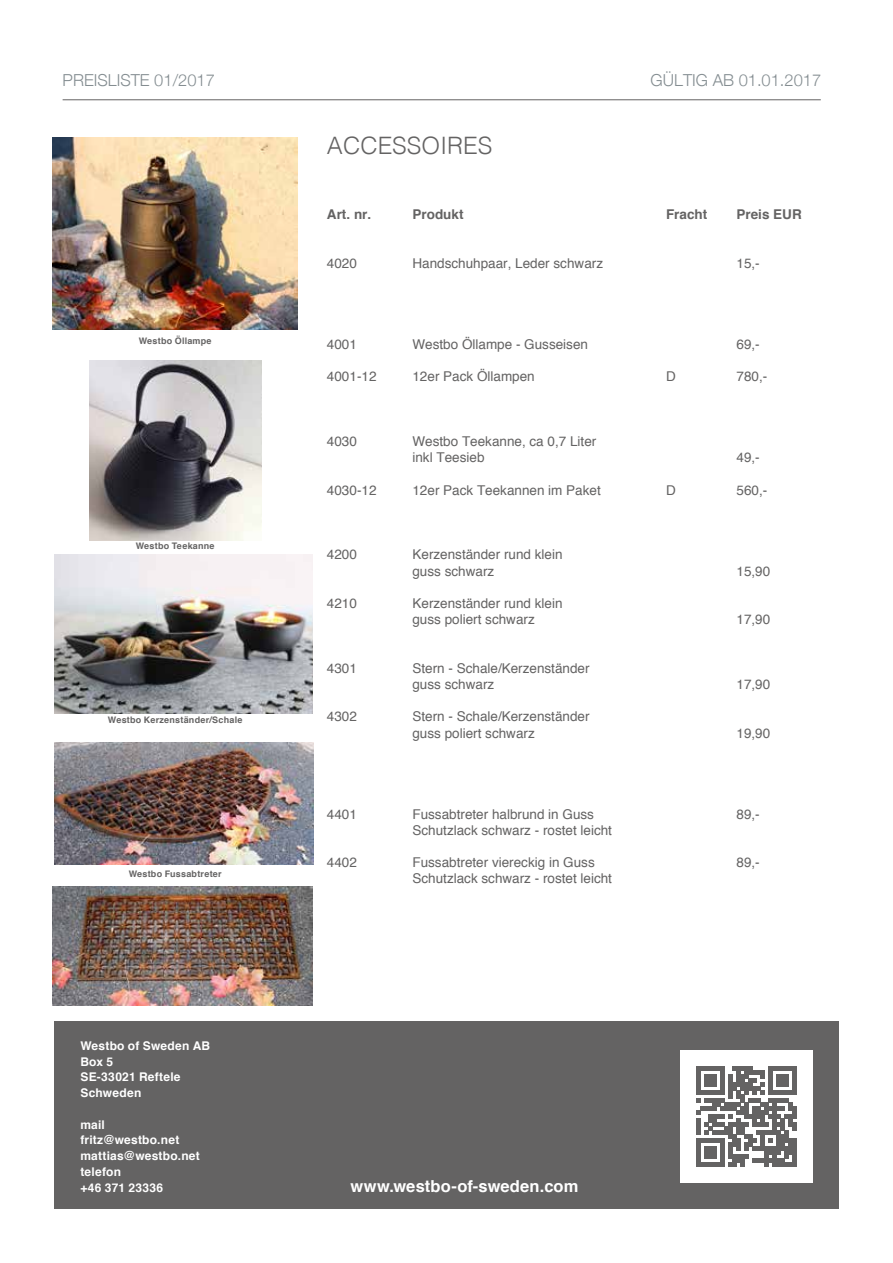
<style>
.page{position:relative;width:893px;height:1263px;background:#fff}
.page>*{position:absolute;margin:0;border:0;box-sizing:border-box;transform-origin:0 0}
.t1{font:300 24px "Helvetica";color:#646363}
.t2{font:300 16.5px "Helvetica Neue";color:#848d91}
.t3{font:700 16.5px "Helvetica";letter-spacing:.005em;color:#fff}
.t4{font:13.5px/16.2px "Helvetica";color:#646363}
.t5{font:700 13.5px "Helvetica";color:#646363}
.t6{font:700 12px/15.8px "Helvetica";letter-spacing:.02em;color:#fff}
.t7{font:700 9px "Helvetica";letter-spacing:.025em;color:#646363}
</style>
<div class="page">
<hr style="left:63px;top:99px;width:758px;height:1px;background:#646363">
<img style="left:89px;top:360px;width:172px;height:180px">
<div style="left:54px;top:1022px;width:785px;height:187px;background:#646363"></div>
<div style="left:680px;top:1050px;width:133px;height:132px;background:#fff"></div>
<svg style="left:696px;top:1066px;width:101px;height:100px"></svg>
<img style="left:54px;top:555px;width:258px;height:158px">
<img style="left:53px;top:137px;width:244px;height:193px">
<img style="left:54px;top:743px;width:259px;height:122px">
<img style="left:53px;top:887px;width:259px;height:118px">
<p class="t2" style="left:63px;top:67px;width:154px">PREISLISTE 01/2017</p>
<p class="t2" style="left:651px;top:67px;width:172px">GÜLTIG AB 01.01.2017</p>
<h1 class="t1" style="left:327px;top:125px;width:167px">ACCESSOIRES</h1>
<p class="t7" style="left:139px;top:333px;width:74px">Westbo Öllampe</p>
<p class="t7" style="left:136px;top:539px;width:80px">Westbo Teekanne</p>
<p class="t7" style="left:108px;top:712px;width:136px">Westbo Kerzenständer/Schale</p>
<p class="t7" style="left:129px;top:867px;width:94px">Westbo Fussabtreter</p>
<p class="t6" style="left:80px;top:1038px;width:131px">Westbo of Sweden AB<br>Box 5<br>SE-33021 Reftele<br>Schweden</p>
<p class="t6" style="left:80px;top:1117px;width:121px">mail fritz@westbo.net mattias@westbo.net telefon<br>+46 371 23336</p>
<p class="t5" style="left:327px;top:204px;width:46px">Art. nr.</p>
<p class="t5" style="left:412px;top:204px;width:53px">Produkt</p>
<p class="t5" style="left:666px;top:204px;width:43px">Fracht</p>
<p class="t5" style="left:736px;top:204px;width:67px">Preis EUR</p>
<p class="t4" style="left:327px;top:255px;width:32px">4020</p>
<p class="t4" style="left:412px;top:255px;width:192px">Handschuhpaar, Leder schwarz</p>
<p class="t4" style="left:736px;top:255px;width:25px">15,-</p>
<p class="t4" style="left:327px;top:336px;width:32px">4001</p>
<p class="t4" style="left:412px;top:336px;width:177px">Westbo Öllampe - Gusseisen</p>
<p class="t4" style="left:736px;top:336px;width:25px">69,-</p>
<p class="t4" style="left:327px;top:369px;width:51px">4001-12</p>
<p class="t4" style="left:412px;top:369px;width:124px">12er Pack Öllampen</p>
<p class="t4" style="left:666px;top:369px;width:11px">D</p>
<p class="t4" style="left:736px;top:369px;width:32px">780,-</p>
<p class="t4" style="left:327px;top:434px;width:32px">4030</p>
<p class="t4" style="left:412px;top:434px;width:185px">Westbo Teekanne, ca 0,7 Liter inkl Teesieb</p>
<p class="t4" style="left:736px;top:450px;width:25px">49,-</p>
<p class="t4" style="left:327px;top:482px;width:51px">4030-12</p>
<p class="t4" style="left:412px;top:482px;width:190px">12er Pack Teekannen im Paket</p>
<p class="t4" style="left:666px;top:482px;width:11px">D</p>
<p class="t4" style="left:736px;top:482px;width:32px">560,-</p>
<p class="t4" style="left:327px;top:547px;width:32px">4200</p>
<p class="t4" style="left:412px;top:547px;width:152px">Kerzenständer rund klein guss schwarz</p>
<p class="t4" style="left:327px;top:596px;width:32px">4210</p>
<p class="t4" style="left:412px;top:596px;width:152px">Kerzenständer rund klein guss poliert schwarz</p>
<p class="t4" style="left:327px;top:660px;width:32px">4301</p>
<p class="t4" style="left:412px;top:660px;width:179px">Stern - Schale/Kerzenständer guss schwarz</p>
<p class="t4" style="left:327px;top:709px;width:32px">4302</p>
<p class="t4" style="left:412px;top:709px;width:179px">Stern - Schale/Kerzenständer guss poliert schwarz</p>
<p class="t4" style="left:736px;top:563px;width:35px">15,90</p>
<p class="t4" style="left:736px;top:612px;width:35px">17,90</p>
<p class="t4" style="left:736px;top:677px;width:35px">17,90</p>
<p class="t4" style="left:736px;top:725px;width:35px">19,90</p>
<p class="t4" style="left:327px;top:806px;width:32px">4401</p>
<p class="t4" style="left:412px;top:806px;width:183px">Fussabtreter halbrund in Guss</p>
<p class="t4" style="left:736px;top:806px;width:25px">89,-</p>
<p class="t4" style="left:412px;top:822px;width:201px">Schutzlack schwarz - rostet leicht</p>
<p class="t4" style="left:327px;top:855px;width:32px">4402</p>
<p class="t4" style="left:412px;top:855px;width:184px">Fussabtreter viereckig in Guss</p>
<p class="t4" style="left:736px;top:855px;width:25px">89,-</p>
<p class="t4" style="left:412px;top:871px;width:201px">Schutzlack schwarz - rostet leicht</p>
<p class="t3" style="left:350px;top:1172px;width:229px">www.westbo-of-sweden.com</p>
</div>
